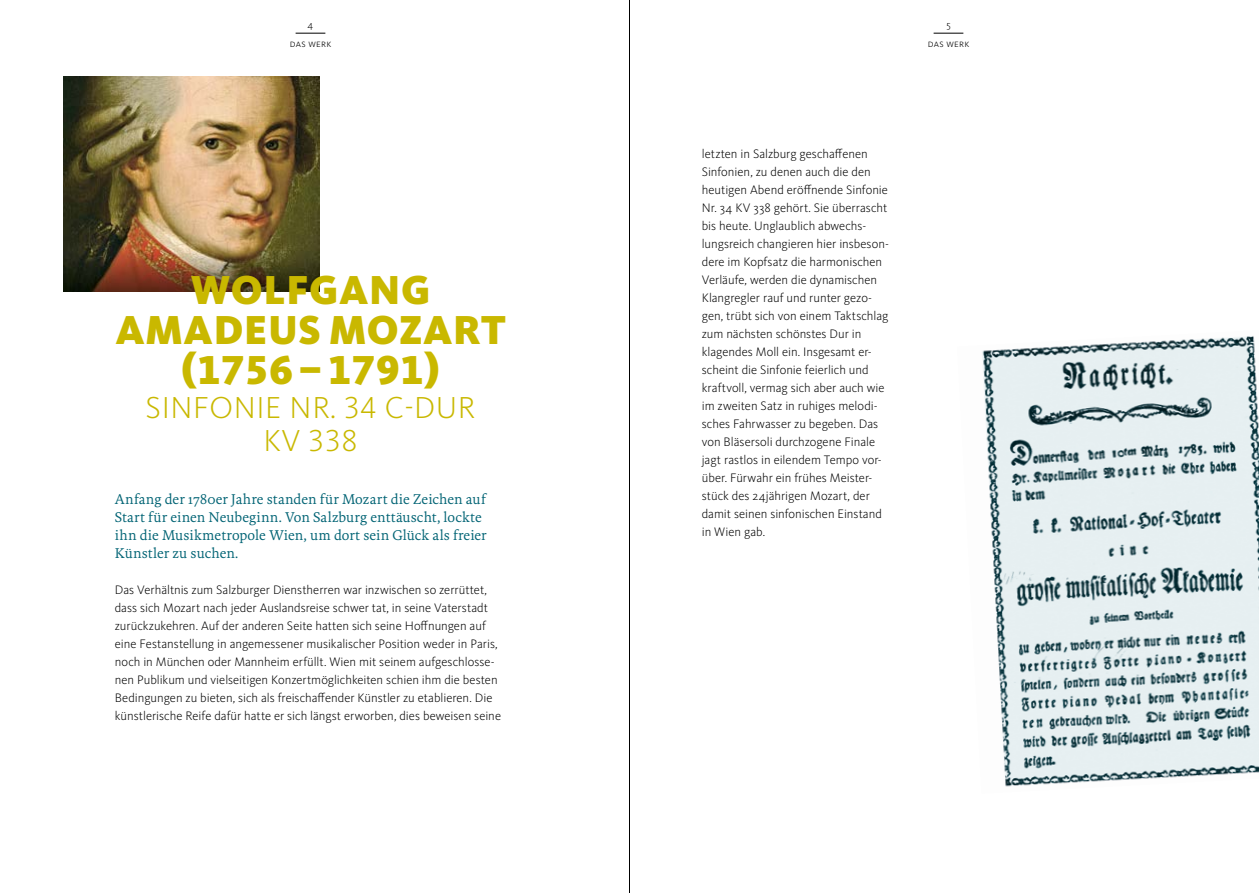
<style>
.page{position:relative;width:1259px;height:893px;background:#fff}
.page>*{position:absolute;margin:0;border:0;box-sizing:border-box;transform-origin:0 0}
.WSO___DIN_A5___Innen{font:900 42px/39.9px "WDR Sans";letter-spacing:.015em;color:#c9b800;text-align:center}
.WSO___DIN_A5___Innen-2{font:300 31.5px/33.6px "WDR Sans";letter-spacing:.02em;color:#c9b800;text-align:center}
.WSO___DIN_A5___Innen-3{font:14.25px/18px "WDR Serif";letter-spacing:.005em;color:#006374}
.WSO___DIN_A5___Innen-4{font:300 12.75px/18px "WDR Sans";color:#000}
.t1{font:300 10.5px "WDR Sans";letter-spacing:.03em;color:#000}
</style>
<div class="page">
<hr style="left:933px;top:33px;width:30px;height:1px;background:#000">
<svg style="left:296px;top:33px;width:29px;height:1px"></svg>
<img style="left:64px;top:77px;width:255px;height:214px">
<img style="left:982px;top:336px;width:277px;height:451px">
<hr style="left:629px;top:0;width:1px;height:893px;background:#000">
<p class="t1" style="left:308px;top:18px;width:7px">4</p>
<p class="t1" style="left:946px;top:18px;width:6px">5</p>
<p class="t1" style="left:290px;top:37px;width:43px">das werk</p>
<p class="t1" style="left:927px;top:37px;width:43px">das werk</p>
<p class="WSO___DIN_A5___Innen" style="left:115px;top:270px;width:392px">WOLFGANG<br>AMADEUS MOZART (1756–1791)</p>
<p class="WSO___DIN_A5___Innen-2" style="left:146px;top:390px;width:331px">SINFONIE NR. 34 C-DUR<br>KV 338</p>
<p class="WSO___DIN_A5___Innen-3" style="left:115px;top:490px;width:373px">Anfang der 1780er Jahre standen für Mozart die Zeichen auf Start für einen Neubeginn. Von Salzburg enttäuscht, lockte ihn die Musikmetropole Wien, um dort sein Glück als freier Künstler zu suchen.</p>
<p class="WSO___DIN_A5___Innen-4" style="left:115px;top:581px;width:388px">Das Verhältnis zum Salzburger Dienstherren war inzwischen so zerrüttet, dass sich Mozart nach jeder Auslandsreise schwer tat, in seine Vaterstadt zurückzukehren. Auf der anderen Seite hatten sich seine Hoffnungen auf eine Festanstellung in angemessener musikalischer Position weder in Paris, noch in München oder Mannheim erfüllt. Wien mit seinem aufgeschlosse&shy;nen Publikum und vielseitigen Konzertmöglichkeiten schien ihm die besten Bedingungen zu bieten, sich als freischaffender Künstler zu etablieren. Die künstlerische Reife dafür hatte er sich längst erworben, dies beweisen seine</p>
<p class="WSO___DIN_A5___Innen-4" style="left:702px;top:144px;width:188px">letzten in Salzburg geschaffenen Sinfonien, zu denen auch die den heutigen Abend eröffnende Sinfonie Nr. 34 KV 338 gehört. Sie überrascht bis heute. Unglaublich abwechs&shy;lungsreich changieren hier insbeson&shy;dere im Kopfsatz die harmonischen Verläufe, werden die dynamischen Klangregler rauf und runter gezo&shy;gen, trübt sich von einem Taktschlag zum nächsten schönstes Dur in klagendes Moll ein. Insgesamt er&shy;scheint die Sinfonie feierlich und kraftvoll, vermag sich aber auch wie im zweiten Satz in ruhiges melodi&shy;sches Fahrwasser zu begeben. Das von Bläsersoli durchzogene Finale jagt rastlos in eilendem Tempo vor&shy;über. Fürwahr ein frühes Meister&shy;stück des 24jährigen Mozart, der damit seinen sinfonischen Einstand in Wien gab.</p>
</div>
